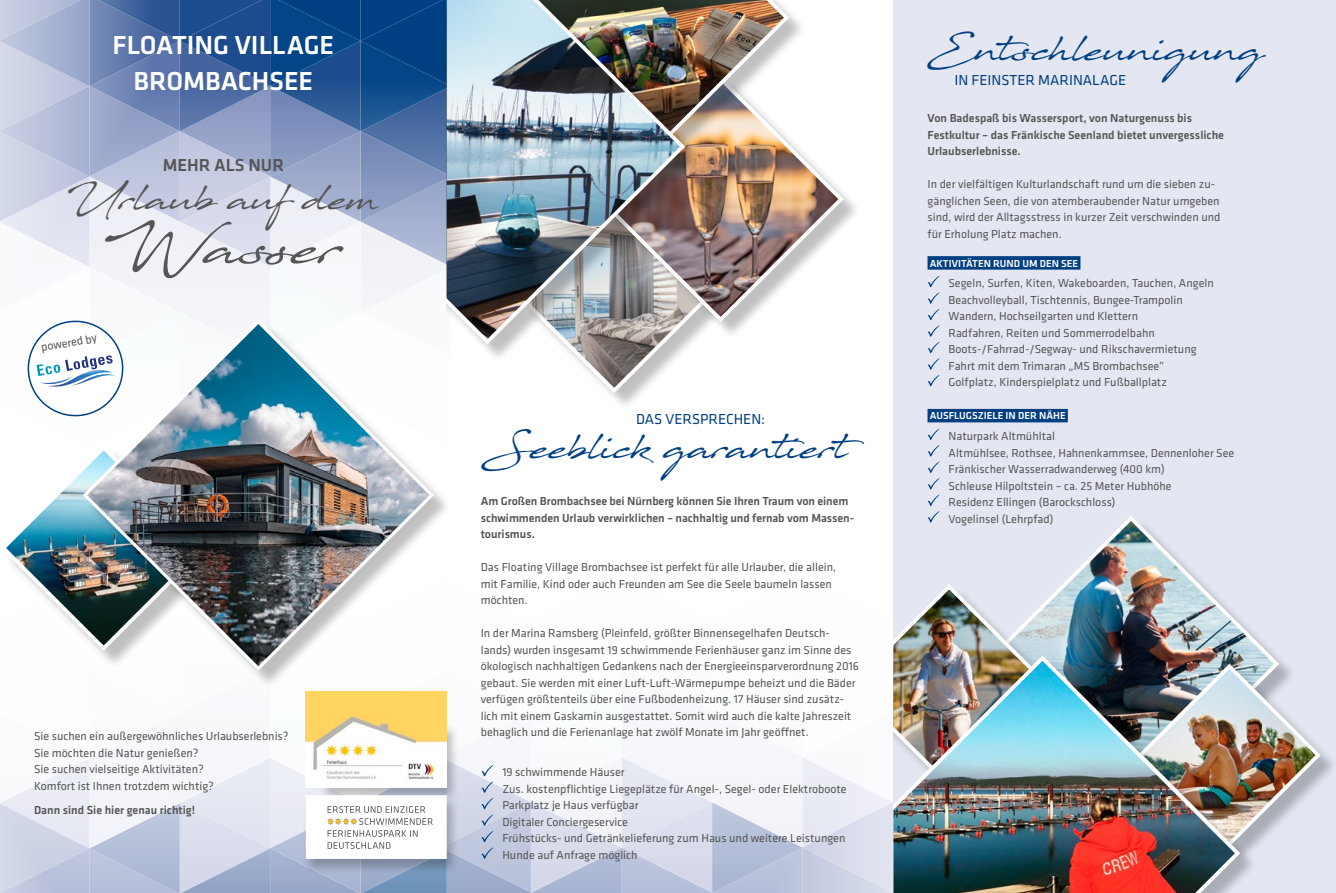
<style>
.page{position:relative;width:1336px;height:893px;background:#fff}
.page>*{position:absolute;margin:0;border:0;box-sizing:border-box;transform-origin:0 0}
.t1{font:54px "Javacom";color:#565656}
.t2{font:36px "Javacom";color:#003f82}
.t3{font:36px "Javacom";color:#565656}
.t4{font:500 27px/36px "Klavika Basic";color:#fff;text-align:center}
.t5{font:500 18px "Klavika Basic";color:#565656}
.t6{font:15px "Klavika Basic";color:#003f82}
.t7{font:12px/16.5px "Klavika Basic";color:#565656}
.t8{font:500 12px/16.5px "Klavika Basic";color:#565656}
.t9{font:500 10.5px "Klavika Basic";color:#fff}
</style>
<div class="page">
<div style="left:893px;top:0;width:442px;height:893px;background:#e4e7f2"></div>
<div style="left:1140px;top:667px;width:195px;height:198px;background:#000;opacity:.25"></div>
<img style="left:0;top:0;width:1323px;height:893px">
<div style="left:893px;top:659px;width:365px;height:234px;background:#000;opacity:.25"></div>
<img style="left:893px;top:653px;width:349px;height:240px">
<h3 class="t4" style="left:113px;top:27px;width:223px">FLOATING VILLAGE<br>BROMBACHSEE</h3>
<h3 class="t5" style="left:163px;top:153px;width:123px">MEHR ALS NUR</h3>
<h2 class="t3" style="left:68px;top:174px;width:312px">Urlaub auf dem</h2>
<h1 class="t1" style="left:105px;top:211px;width:238px">Wasser</h1>
<p class="t7" style="left:40px;top:339px;width:58px;rotate:-10deg">powered by</p>
<p class="t7" style="left:34px;top:728px;width:256px">Sie suchen ein außergewöhnliches Urlaubserlebnis?<br>Sie möchten die Natur genießen?<br>Sie suchen vielseitige Aktivitäten?<br>Komfort ist Ihnen trotzdem wichtig?</p>
<p class="t8" style="left:34px;top:801px;width:163px">Dann sind Sie hier genau richtig!</p>
<p class="t6" style="left:636px;top:409px;width:130px">DAS VERSPRECHEN:</p>
<h2 class="t2" style="left:481px;top:423px;width:388px">Seeblick garantiert</h2>
<p class="t8" style="left:480px;top:493px;width:375px">Am Großen Brombachsee bei Nürnberg können Sie Ihren Traum von einem schwimmenden Urlaub verwirklichen – nachhaltig und fernab vom Massen&shy;tourismus.</p>
<p class="t7" style="left:480px;top:558px;width:357px">Das Floating Village Brombachsee ist perfekt für alle Urlauber, die allein, mit Familie, Kind oder auch Freunden am See die Seele baumeln lassen möchten.</p>
<p class="t7" style="left:480px;top:624px;width:379px">In der Marina Ramsberg (Pleinfeld, größter Binnensegelhafen Deutsch&shy;lands) wurden insgesamt 19 schwimmende Ferienhäuser ganz im Sinne des ökologisch nachhaltigen Gedankens nach der Energieeinsparverordnung 2016 gebaut. Sie werden mit einer Luft-Luft-Wärmepumpe beheizt und die Bäder verfügen größtenteils über eine Fußbodenheizung. 17 Häuser sind zusätz&shy;lich mit einem Gaskamin ausgestattet. Somit wird auch die kalte Jahreszeit behaglich und die Ferienanlage hat zwölf Monate im Jahr geöffnet.</p>
<p class="t7" style="left:502px;top:764px;width:346px">19 schwimmende Häuser<br>Zus. kostenpflichtige Liegeplätze für Angel-, Segel- oder Elektroboote Parkplatz je Haus verfügbar<br>Digitaler Conciergeservice<br>Frühstücks- und Getränkelieferung zum Haus und weitere Leistungen Hunde auf Anfrage möglich</p>
<h2 class="t2" style="left:927px;top:25px;width:338px">Entschleunigung</h2>
<p class="t6" style="left:954px;top:70px;width:173px">IN FEINSTER MARINALAGE</p>
<p class="t8" style="left:927px;top:110px;width:298px">Von Badespaß bis Wassersport, von Naturgenuss bis<br>Festkultur – das Fränkische Seenland bietet unvergessliche<br>Urlaubserlebnisse.</p>
<p class="t7" style="left:927px;top:175px;width:294px">In der vielfältigen Kulturlandschaft rund um die sieben zu&shy;gänglichen Seen, die von atemberaubender Natur umgeben sind, wird der Alltagsstress in kurzer Zeit verschwinden und für Erholung Platz machen.</p>
<p class="t9" style="left:929px;top:256px;width:150px">AKTIVITÄTEN RUND UM DEN SEE</p>
<p class="t7" style="left:948px;top:275px;width:267px">Segeln, Surfen, Kiten, Wakeboarden, Tauchen, Angeln Beachvolleyball, Tischtennis, Bungee-Trampolin Wandern, Hochseilgarten und Klettern<br>Radfahren, Reiten und Sommerrodelbahn Boots-/Fahrrad-/Segway- und Rikschavermietung Fahrt mit dem Trimaran „MS Brombachsee” Golfplatz, Kinderspielplatz und Fußballplatz</p>
<p class="t9" style="left:929px;top:409px;width:137px">AUSFLUGSZIELE IN DER NÄHE</p>
<p class="t7" style="left:948px;top:428px;width:287px">Naturpark Altmühltal<br>Altmühlsee, Rothsee, Hahnenkammsee, Dennenloher See Fränkischer Wasserradwanderweg (400 km)<br>Schleuse Hilpoltstein – ca. 25 Meter Hubhöhe<br>Residenz Ellingen (Barockschloss)<br>Vogelinsel (Lehrpfad)</p>
</div>
